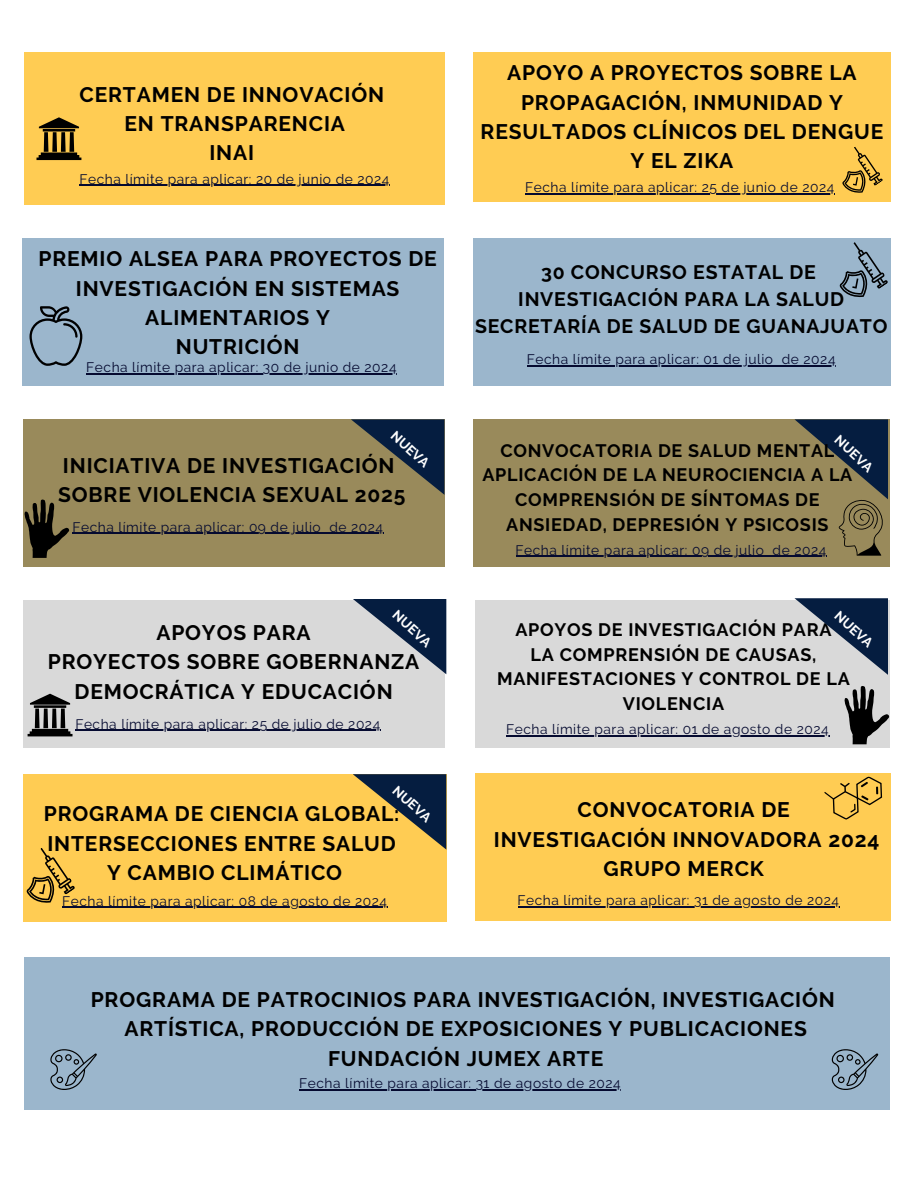
<style>
.page{position:relative;width:918px;height:1188px;background:#fff}
.page>*{position:absolute;margin:0;border:0;box-sizing:border-box;transform-origin:0 0}
.t1{font:700 21px/29.2px "Raleway";letter-spacing:.04em;color:#000;text-align:center}
.t2{font:700 19.5px/27px "Raleway";letter-spacing:.04em;color:#000;text-align:center}
.t3{font:700 18px/24.8px "Raleway";letter-spacing:.04em;color:#000;text-align:center}
.t4{font:13.8px "Raleway";letter-spacing:.04em;color:#050a30}
.t5{font:700 13.5px "Raleway";color:#fff}
</style>
<div class="page">
<div style="left:475px;top:773px;width:416px;height:147px;background:#ffcc53"></div>
<div style="left:23px;top:238px;width:421px;height:148px;background:#9bb6cc"></div>
<div style="left:473px;top:52px;width:418px;height:150px;background:#ffcc53"></div>
<svg style="left:29px;top:306px;width:53px;height:60px"></svg>
<svg style="left:842px;top:147px;width:41px;height:46px"></svg>
<svg style="left:824px;top:776px;width:59px;height:44px"></svg>
<div style="left:24px;top:52px;width:421px;height:153px;background:#ffcc53"></div>
<svg style="left:37px;top:117px;width:44px;height:43px"></svg>
<div style="left:473px;top:238px;width:417px;height:148px;background:#9bb6cc"></div>
<svg style="left:839px;top:242px;width:49px;height:55px"></svg>
<div style="left:24px;top:958px;width:866px;height:152px;background:#9bb6cc"></div>
<svg style="left:50px;top:1049px;width:47px;height:41px"></svg>
<svg style="left:831px;top:1049px;width:47px;height:41px"></svg>
<div style="left:23px;top:419px;width:422px;height:148px;background:#998a5b"></div>
<svg style="left:351px;top:419px;width:93px;height:76px"></svg>
<div style="left:473px;top:419px;width:417px;height:148px;background:#998a5b"></div>
<div style="left:23px;top:601px;width:422px;height:147px;background:#d9d9d9"></div>
<div style="left:475px;top:601px;width:415px;height:147px;background:#d9d9d9"></div>
<svg style="left:353px;top:599px;width:93px;height:75px"></svg>
<hr style="left:75px;top:730px;width:306px;height:1px;background:#050a30">
<svg style="left:795px;top:598px;width:93px;height:77px"></svg>
<div style="left:23px;top:774px;width:423px;height:148px;background:#ffcc53"></div>
<svg style="left:353px;top:774px;width:93px;height:76px"></svg>
<hr style="left:62px;top:907px;width:326px;height:1px;background:#050a30">
<svg style="left:28px;top:694px;width:45px;height:42px"></svg>
<svg style="left:26px;top:848px;width:51px;height:59px"></svg>
<svg style="left:844px;top:686px;width:45px;height:58px"></svg>
<hr style="left:72px;top:533px;width:249px;height:1px;background:#050a30">
<hr style="left:329px;top:533px;width:55px;height:1px;background:#050a30">
<svg style="left:24px;top:499px;width:45px;height:59px"></svg>
<svg style="left:795px;top:419px;width:93px;height:137px"></svg>
<hr style="left:86px;top:373px;width:311px;height:2px;background:#050a30">
<hr style="left:518px;top:906px;width:322px;height:1px;background:#050a30">
<hr style="left:525px;top:193px;width:310px;height:2px;background:#050a30">
<hr style="left:79px;top:185px;width:311px;height:1px;background:#050a30">
<hr style="left:527px;top:365px;width:247px;height:1px;background:#050a30">
<hr style="left:782px;top:365px;width:54px;height:1px;background:#050a30">
<hr style="left:299px;top:1089px;width:322px;height:1px;background:#050a30">
<hr style="left:516px;top:556px;width:248px;height:1px;background:#050a30">
<hr style="left:773px;top:556px;width:54px;height:1px;background:#050a30">
<hr style="left:506px;top:735px;width:323px;height:1px;background:#050a30">
<h1 class="t1" style="left:79px;top:80px;width:306px">CERTAMEN DE INNOVACIÓN<br>EN TRANSPARENCIA<br>INAI</h1>
<p class="t4" style="left:79px;top:171px;width:312px">Fecha límite para aplicar: 20 de junio de 2024</p>
<h1 class="t1" style="left:38px;top:244px;width:400px">PREMIO ALSEA PARA PROYECTOS DE<br>INVESTIGACIÓN EN SISTEMAS<br>ALIMENTARIOS Y<br>NUTRICIÓN</h1>
<p class="t4" style="left:86px;top:359px;width:312px">Fecha límite para aplicar: 30 de junio de 2024</p>
<p class="t1" style="left:481px;top:58px;width:404px">APOYO A PROYECTOS SOBRE LA<br>PROPAGACIÓN, INMUNIDAD Y<br>RESULTADOS CLÍNICOS DEL DENGUE<br>Y EL ZIKA</p>
<h3 class="t4" style="left:525px;top:179px;width:311px">Fecha límite para aplicar: 25 de junio de 2024</h3>
<h1 class="t2" style="left:475px;top:258px;width:414px">30 CONCURSO ESTATAL DE<br>INVESTIGACIÓN PARA LA SALUD<br>SECRETARÍA DE SALUD DE GUANAJUATO</h1>
<h2 class="t4" style="left:527px;top:351px;width:248px">Fecha límite para aplicar: 01 de julio</h2>
<p class="t4" style="left:782px;top:351px;width:55px">de 2024</p>
<h1 class="t5" style="left:398px;top:428px;width:48px;rotate:42deg">NUEVA</h1>
<p class="t5" style="left:842px;top:432px;width:48px;rotate:42deg">NUEVA</p>
<p class="t3" style="left:482px;top:438px;width:371px">CONVOCATORIA DE SALUD MENTAL<br>APLICACIÓN DE LA NEUROCIENCIA A LA<br>COMPRENSIÓN DE SÍNTOMAS DE<br>ANSIEDAD, DEPRESIÓN Y PSICOSIS</p>
<h3 class="t4" style="left:516px;top:542px;width:250px">Fecha límite para aplicar: 09 de julio</h3>
<h1 class="t4" style="left:773px;top:542px;width:55px">de 2024</h1>
<p class="t1" style="left:58px;top:451px;width:349px;text-align:left">INICIATIVA DE INVESTIGACIÓN<br>SOBRE VIOLENCIA SEXUAL 2025</p>
<p class="t4" style="left:72px;top:519px;width:250px">Fecha límite para aplicar: 09 de julio</p>
<h3 class="t4" style="left:329px;top:519px;width:55px">de 2024</h3>
<p class="t5" style="left:400px;top:607px;width:48px;rotate:42deg">NUEVA</p>
<p class="t5" style="left:842px;top:608px;width:48px;rotate:42deg">NUEVA</p>
<p class="t3" style="left:497px;top:617px;width:354px">APOYOS DE INVESTIGACIÓN PARA<br>LA COMPRENSIÓN DE CAUSAS,<br>MANIFESTACIONES Y CONTROL DE LA<br>VIOLENCIA</p>
<p class="t1" style="left:48px;top:618px;width:373px">APOYOS PARA<br>PROYECTOS SOBRE GOBERNANZA<br>DEMOCRÁTICA Y EDUCACIÓN</p>
<h1 class="t4" style="left:75px;top:716px;width:306px">Fecha límite para aplicar: 25 de julio de 2024</h1>
<h3 class="t4" style="left:506px;top:721px;width:324px">Fecha límite para aplicar: 01 de agosto de 2024</h3>
<p class="t5" style="left:400px;top:782px;width:48px;rotate:42deg">NUEVA</p>
<p class="t1" style="left:44px;top:799px;width:357px">PROGRAMA DE CIENCIA GLOBAL:<br>INTERSECCIONES ENTRE SALUD<br>Y CAMBIO CLIMÁTICO</p>
<h1 class="t4" style="left:62px;top:893px;width:326px">Fecha límite para aplicar: 08 de agosto de 2024</h1>
<p class="t1" style="left:494px;top:795px;width:387px">CONVOCATORIA DE<br>INVESTIGACIÓN INNOVADORA 2024<br>GRUPO MERCK</p>
<p class="t4" style="left:518px;top:892px;width:323px">Fecha límite para aplicar: 31 de agosto de 2024</p>
<p class="t1" style="left:91px;top:985px;width:746px">PROGRAMA DE PATROCINIOS PARA INVESTIGACIÓN, INVESTIGACIÓN<br>ARTÍSTICA, PRODUCCIÓN DE EXPOSICIONES Y PUBLICACIONES<br>FUNDACIÓN JUMEX ARTE</p>
<h3 class="t4" style="left:299px;top:1075px;width:323px">Fecha límite para aplicar: 31 de agosto de 2024</h3>
</div>
